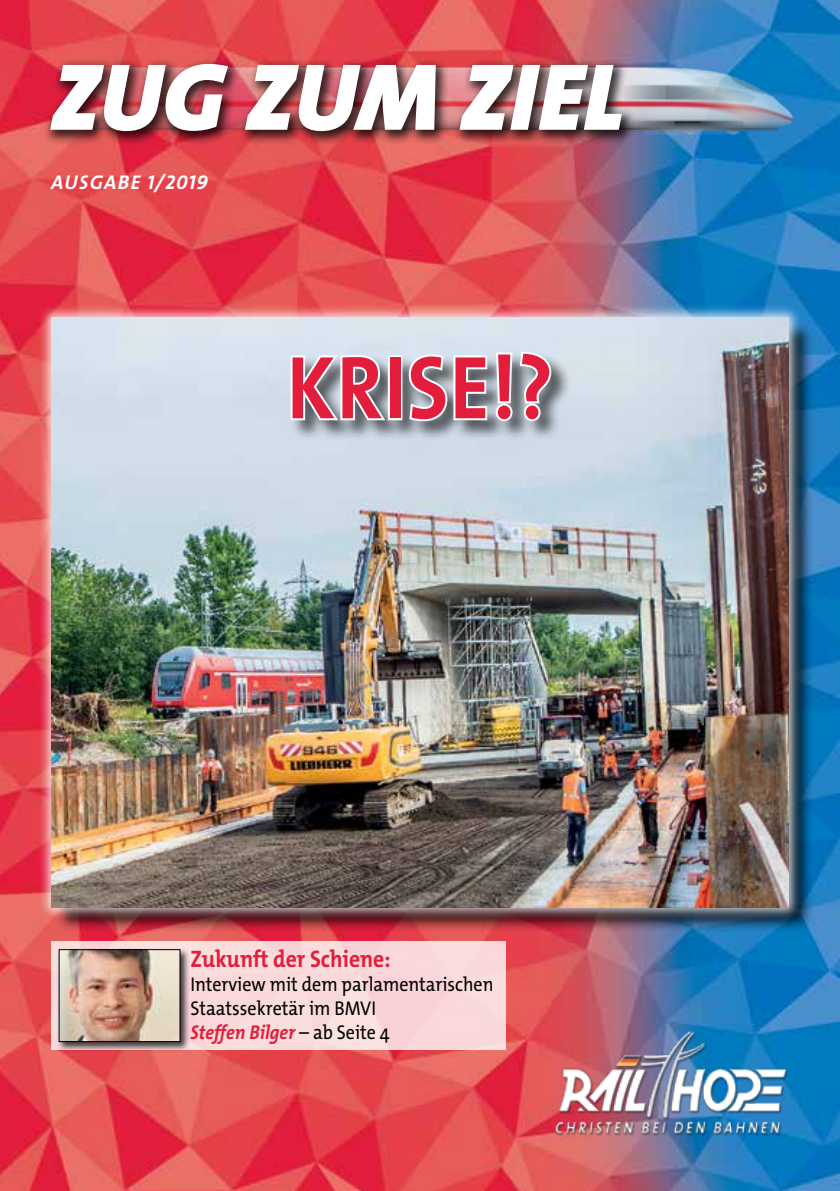
<style>
.page{position:relative;width:840px;height:1191px;background:#fff}
.page>*{position:absolute;margin:0;border:0;box-sizing:border-box;transform-origin:0 0}
.t1{font:italic 96px "The Mix Black Caps";color:#fff}
.t2{font:700 90px "The Mix Os F";letter-spacing:.02em;color:#e31d3c;scale:.9 1}
.t3{font:700 24px "The Mix Os F";color:#e31d3c;scale:.9 1}
.t4{font:20px/24px "The Mix Os F";color:#000;scale:.9 1}
.t5{font:italic 700 20px "The Mix Os F";letter-spacing:.06em;color:#fff}
.s1{font-weight:700;font-style:italic;color:#e31d3c}
</style>
<div class="page">
<img style="left:0;top:191px;width:839px;height:1000px">
<img style="left:0;top:0;width:839px;height:191px">
<div style="left:44px;top:58px;width:591px;height:88px;background:#000;opacity:.75"></div>
<div style="left:54px;top:320px;width:759px;height:612px;background:#000;opacity:.75"></div>
<div style="left:38px;top:304px;width:763px;height:616px;background:#fff;opacity:.75"></div>
<img style="left:51px;top:317px;width:737px;height:590px">
<img style="left:540px;top:1029px;width:254px;height:107px">
<div style="left:289px;top:351px;width:282px;height:90px;background:#000;opacity:.63"></div>
<svg style="left:288px;top:353px;width:99px;height:71px"></svg>
<div style="left:387px;top:355px;width:15px;height:65px;border:4px solid #fff"></div>
<svg style="left:406px;top:349px;width:147px;height:74px"></svg>
<div style="left:51px;top:941px;width:454px;height:109px;background:#fad9db"></div>
<div style="left:56px;top:947px;width:134px;height:105px;background:#000;opacity:.75"></div>
<img style="left:61px;top:951px;width:117px;height:89px">
<div style="left:59px;top:949px;width:121px;height:93px;border:1px solid #000"></div>
<h1 class="t1" style="left:50px;top:16px;width:575px">ZUG ZUM ZIEL</h1>
<p class="t5" style="left:51px;top:170px;width:158px">AUSGABE 1/2019</p>
<h2 class="t2" style="left:287px;top:330px;width:297px">KRISE!?</h2>
<p class="t3" style="left:190px;top:944px;width:224px">Zukunft der Schiene:</p>
<p class="t4" style="left:190px;top:972px;width:338px">Interview mit dem parlamentarischen<br>Staatssekretär im BMVI<br><span class="s1">Steffen Bilger</span> – ab Seite 4</p>
</div>
